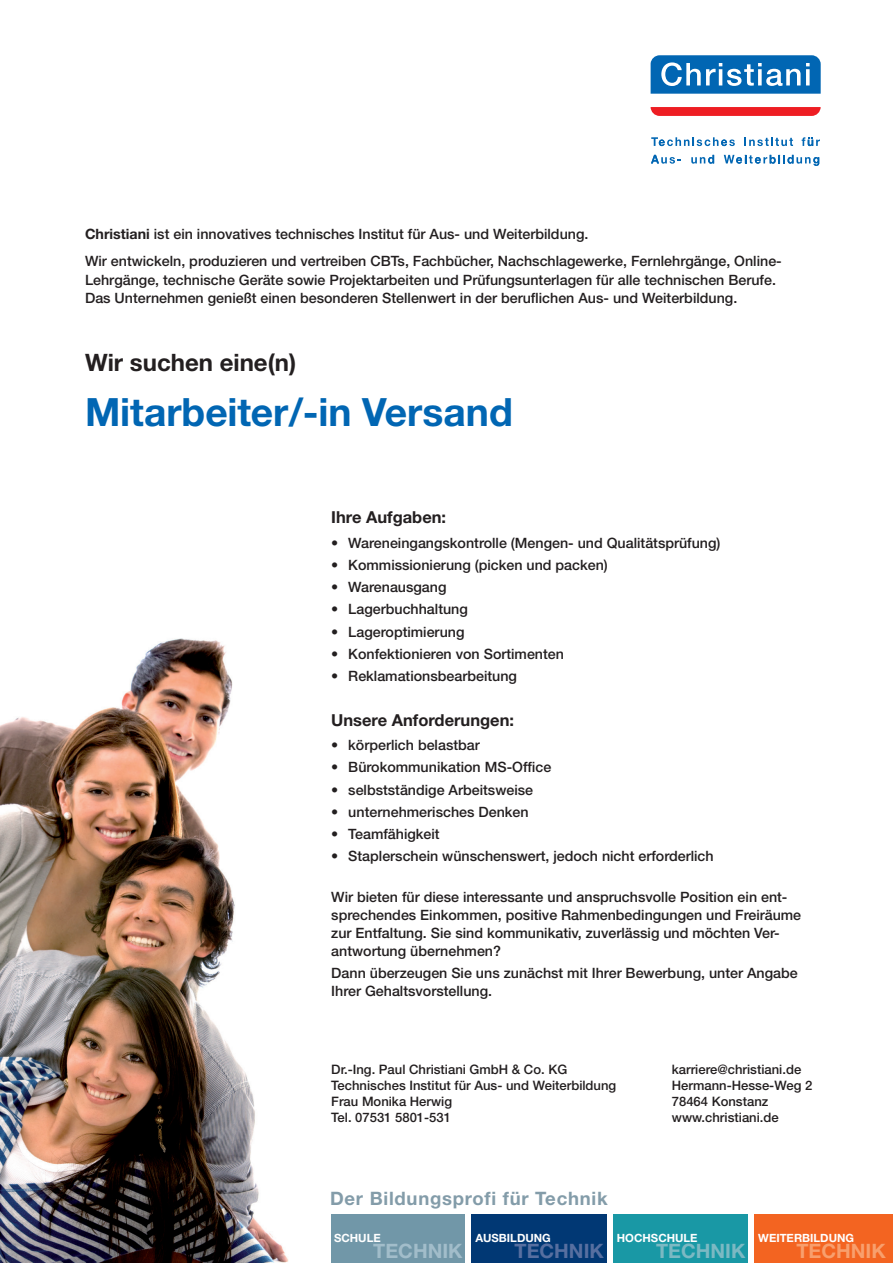
<style>
.page{position:relative;width:893px;height:1263px;background:#fff}
.page>*{position:absolute;margin:0;border:0;box-sizing:border-box;transform-origin:0 0}
.t1{font:700 39px "Helvetica Neue";color:#0166b3}
.t2{font:700 24px "Helvetica Neue";color:#231f20}
.t3{font:700 19.8px "Helvetica Neue";color:#a2bdca}
.t4{font:700 19.8px "Helvetica Neue";color:#576fa0}
.t5{font:700 19.8px "Helvetica Neue";color:#7cb9c3}
.t6{font:700 19.8px "Helvetica Neue";color:#f89f6d}
.t7{font:700 18.45px "Helvetica Neue";letter-spacing:.04em;color:#839ca9}
.t8{font:700 16.5px "Helvetica Neue";color:#231f20}
.t9{font:500 14.25px/18px "Helvetica Neue";color:#231f20}
.t10{font:500 13.05px/16.2px "Helvetica Neue";color:#231f20}
.t11{font:700 11.4px "Helvetica Neue";color:#fff}
.s1{font-weight:700}
</style>
<div class="page">
<img style="left:0;top:638px;width:289px;height:625px">
<svg style="left:651px;top:55px;width:170px;height:39px;background:#3384c1"></svg>
<svg style="left:651px;top:107px;width:170px;height:9px;background:#ee242a"></svg>
<svg style="left:744px;top:137px;width:49px;height:9px"></svg>
<svg style="left:802px;top:137px;width:18px;height:9px"></svg>
<svg style="left:651px;top:155px;width:30px;height:9px"></svg>
<svg style="left:691px;top:155px;width:23px;height:9px"></svg>
<svg style="left:651px;top:137px;width:84px;height:9px"></svg>
<svg style="left:724px;top:155px;width:95px;height:11px"></svg>
<div style="left:751px;top:1214px;width:142px;height:49px;background:#f36421"></div>
<div style="left:613px;top:1214px;width:138px;height:49px;background:#1998a5"></div>
<div style="left:471px;top:1214px;width:139px;height:49px;background:#013874"></div>
<div style="left:331px;top:1214px;width:137px;height:49px;background:#7197a8"></div>
<div style="left:748px;top:1214px;width:6px;height:49px;background:#fff"></div>
<div style="left:607px;top:1214px;width:6px;height:49px;background:#fff"></div>
<div style="left:465px;top:1214px;width:6px;height:49px;background:#fff"></div>
<p class="t9" style="left:85px;top:220px;width:698px;line-height:27.3px"><span class="s1">Christiani</span> ist ein innovatives technisches Institut für Aus- und Weiterbildung.<br>Wir entwickeln, produzieren und vertreiben CBTs, Fachbücher, Nachschlagewerke, Fernlehrgänge, Online-</p>
<p class="t9" style="left:85px;top:270px;width:692px;line-height:18.8px">Lehrgänge, technische Geräte sowie Projektarbeiten und Prüfungsunterlagen für alle technischen Berufe.<br>Das Unternehmen genießt einen besonderen Stellenwert in der beruflichen Aus- und Weiterbildung.</p>
<h2 class="t2" style="left:85px;top:348px;width:213px">Wir suchen eine(n)</h2>
<h1 class="t1" style="left:85px;top:388px;width:429px">Mitarbeiter/-in Versand</h1>
<p class="t8" style="left:331px;top:507px;width:116px">Ihre Aufgaben:</p>
<p class="t9" style="left:331px;top:533px;width:391px">• Wareneingangskontrolle (Mengen- und Qualitätsprüfung)</p>
<p class="t9" style="left:331px;top:556px;width:278px">• Kommissionierung (picken und packen)</p>
<p class="t9" style="left:331px;top:578px;width:117px">• Warenausgang</p>
<p class="t9" style="left:331px;top:600px;width:138px">• Lagerbuchhaltung</p>
<p class="t9" style="left:331px;top:622px;width:135px">• Lageroptimierung</p>
<p class="t9" style="left:331px;top:645px;width:234px">• Konfektionieren von Sortimenten</p>
<p class="t9" style="left:331px;top:667px;width:187px">• Reklamationsbearbeitung</p>
<p class="t8" style="left:331px;top:709px;width:184px">Unsere Anforderungen:</p>
<p class="t9" style="left:331px;top:736px;width:150px">• körperlich belastbar</p>
<p class="t9" style="left:331px;top:758px;width:221px">• Bürokommunikation MS-Office</p>
<p class="t9" style="left:331px;top:780px;width:203px">• selbstständige Arbeitsweise</p>
<p class="t9" style="left:331px;top:802px;width:199px">• unternehmerisches Denken</p>
<p class="t9" style="left:331px;top:825px;width:110px">• Teamfähigkeit</p>
<p class="t9" style="left:331px;top:847px;width:384px">• Staplerschein wünschenswert, jedoch nicht erforderlich</p>
<p class="t9" style="left:331px;top:887px;width:471px">Wir bieten für diese interessante und anspruchsvolle Position ein ent&shy;sprechendes Einkommen, positive Rahmenbedingungen und Freiräume zur Entfaltung. Sie sind kommunikativ, zuverlässig und möchten Ver&shy;antwortung übernehmen?</p>
<p class="t9" style="left:331px;top:964px;width:468px">Dann überzeugen Sie uns zunächst mit Ihrer Bewerbung, unter Angabe<br>Ihrer Gehaltsvorstellung.</p>
<p class="t10" style="left:331px;top:1061px;width:287px">Dr.-Ing. Paul Christiani GmbH &amp; Co. KG<br>Technisches Institut für Aus- und Weiterbildung<br>Frau Monika Herwig<br>Tel. 07531 5801-531</p>
<p class="t10" style="left:672px;top:1061px;width:142px">karriere@christiani.de<br>Hermann-Hesse-Weg 2<br>78464 Konstanz www.christiani.de</p>
<p class="t7" style="left:330px;top:1187px;width:279px">Der Bildungsprofi für Technik</p>
<p class="t11" style="left:334px;top:1230px;width:48px">SCHULE</p>
<h3 class="t3" style="left:373px;top:1238px;width:91px">TECHNIK</h3>
<p class="t11" style="left:475px;top:1230px;width:77px">AUSBILDUNG</p>
<h3 class="t4" style="left:515px;top:1238px;width:91px">TECHNIK</h3>
<p class="t11" style="left:617px;top:1230px;width:82px">HOCHSCHULE</p>
<h3 class="t5" style="left:656px;top:1238px;width:91px">TECHNIK</h3>
<p class="t11" style="left:758px;top:1230px;width:97px">WEITERBILDUNG</p>
<h3 class="t6" style="left:796px;top:1238px;width:91px">TECHNIK</h3>
</div>
